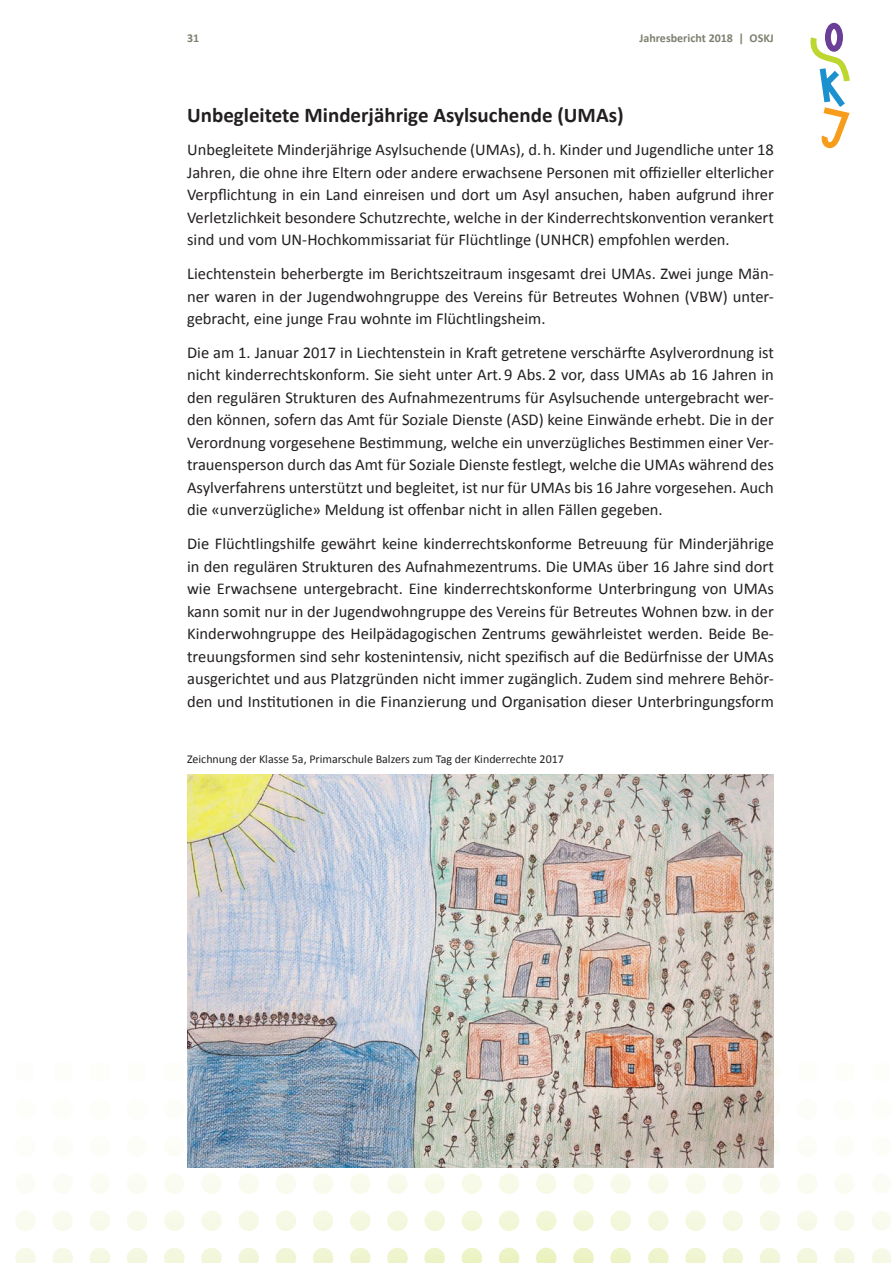
<style>
.page{position:relative;width:893px;height:1263px;background:#fff}
.page>*{position:absolute;margin:0;border:0;box-sizing:border-box;transform-origin:0 0}
.t1{font:700 21px "Calibri";color:#231f20}
.t2{font:16.5px/22.5px "Calibri";color:#231f20;text-align:justify}
.t3{font:12px "Calibri";color:#231f20}
.t4{font:700 12px "Calibri";color:#7e8171}
</style>
<div class="page">
<svg style="left:810px;top:32px;width:40px;height:116px"></svg>
<div style="left:825px;top:23px;width:18px;height:29px;border:6px solid #6b3e98;border-radius:50%"></div>
<svg style="left:15px;top:1153px;width:876px;height:110px"></svg>
<img style="left:187px;top:774px;width:587px;height:394px">
<p class="t4" style="left:187px;top:30px;width:14px">31</p>
<p class="t4" style="left:639px;top:30px;width:136px">Jahresbericht 2018 | OSKJ</p>
<p class="t1" style="left:187px;top:102px;width:438px">Unbegleitete Minderjährige Asylsuchende (UMAs)</p>
<p class="t2" style="left:187px;top:138px;width:588px">Unbegleitete Minderjährige Asylsuchende (UMAs), d.h. Kinder und Jugendliche unter 18<br>Jahren, die ohne ihre Eltern oder andere erwachsene Personen mit offizieller elterlicher Verpflichtung in ein Land einreisen und dort um Asyl ansuchen, haben aufgrund ihrer Verletzlichkeit besondere Schutzrechte, welche in der Kinderrechtskonvention verankert sind und vom UN-Hochkommissariat für Flüchtlinge (UNHCR) empfohlen werden.</p>
<p class="t2" style="left:187px;top:262px;width:588px">Liechtenstein beherbergte im Berichtszeitraum insgesamt drei UMAs. Zwei junge Män&shy;ner waren in der Jugendwohngruppe des Vereins für Betreutes Wohnen (VBW) unter&shy;gebracht, eine junge Frau wohnte im Flüchtlingsheim.</p>
<p class="t2" style="left:187px;top:340px;width:588px">Die am 1. Januar 2017 in Liechtenstein in Kraft getretene verschärfte Asylverordnung ist nicht kinderrechtskonform. Sie sieht unter Art.9 Abs.2 vor, dass UMAs ab 16 Jahren in den regulären Strukturen des Aufnahmezentrums für Asylsuchende untergebracht wer&shy;den können, sofern das Amt für Soziale Dienste (ASD) keine Einwände erhebt. Die in der Verordnung vorgesehene Bestimmung, welche ein unverzügliches Bestimmen einer Ver&shy;trauensperson durch das Amt für Soziale Dienste festlegt, welche die UMAs während des Asylverfahrens unterstützt und begleitet, ist nur für UMAs bis 16 Jahre vorgesehen. Auch die «unverzügliche» Meldung ist offenbar nicht in allen Fällen gegeben.</p>
<p class="t2" style="left:187px;top:532px;width:588px">Die Flüchtlingshilfe gewährt keine kinderrechtskonforme Betreuung für Minderjährige in den regulären Strukturen des Aufnahmezentrums. Die UMAs über 16 Jahre sind dort wie Erwachsene untergebracht. Eine kinderrechtskonforme Unterbringung von UMAs kann somit nur in der Jugendwohngruppe des Vereins für Betreutes Wohnen bzw. in der Kinderwohngruppe des Heilpädagogischen Zentrums gewährleistet werden. Beide Be&shy;treuungsformen sind sehr kostenintensiv, nicht spezifisch auf die Bedürfnisse der UMAs ausgerichtet und aus Platzgründen nicht immer zugänglich. Zudem sind mehrere Behör&shy;den und Institutionen in die Finanzierung und Organisation dieser Unterbringungsform</p>
<p class="t3" style="left:187px;top:751px;width:378px">Zeichnung der Klasse 5a, Primarschule Balzers zum Tag der Kinderrechte 2017</p>
</div>
